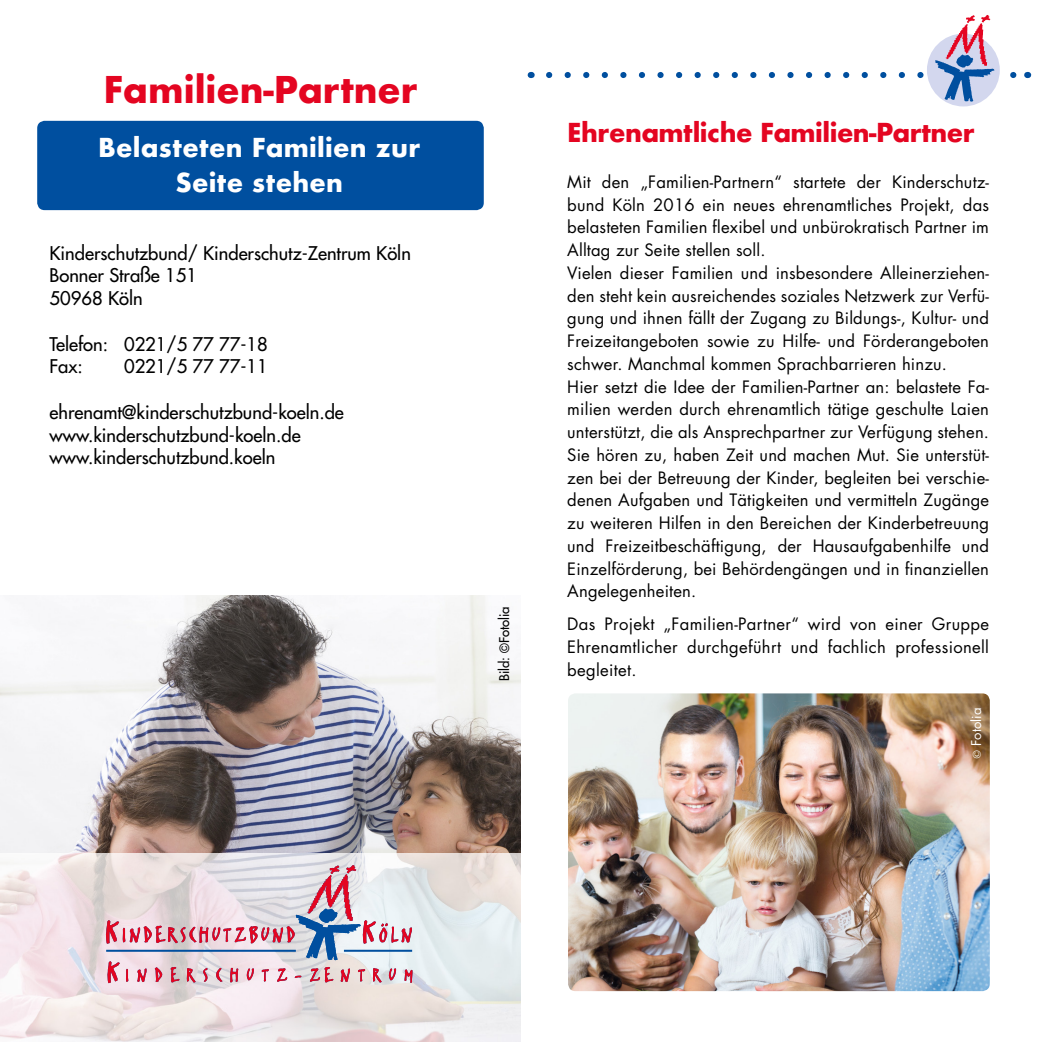
<style>
.page{position:relative;width:1042px;height:1042px;background:#fff}
.page>*{position:absolute;margin:0;border:0;box-sizing:border-box;transform-origin:0 0}
.t1{font:700 35.88px "Futura";color:#e40521}
.t2{font:700 25.38px/35px "Futura";letter-spacing:.01em;color:#fff;text-align:center}
.t3{font:700 25.38px "Futura";letter-spacing:-.02em;color:#e40521}
.t4{font:18.38px/22.8px "Futura";color:#000}
.t5{font:16.62px/22.8px "Futura";letter-spacing:.01em;color:#000}
.t6{font:13.12px "Futura";color:#000}
.t7{font:13.12px "Futura Std";color:#fff}
.s1{font-family:"Arial"}
.s2{font-family:"Minion Pro"}
</style>
<div class="page">
<div style="left:37px;top:121px;width:447px;height:89px;background:#004f9f;border-radius:7px"></div>
<img style="left:0;top:595px;width:521px;height:447px">
<svg style="left:106px;top:865px;width:307px;height:118px"></svg>
<img style="left:568px;top:693px;width:422px;height:298px">
<svg style="left:549px;top:15px;width:468px;height:87px"></svg>
<h1 class="t1" style="left:104px;top:64px;width:315px">Familien-Partner</h1>
<h2 class="t2" style="left:98px;top:130px;width:323px">Belasteten Familien zur<br>Seite stehen</h2>
<p class="t4" style="left:50px;top:241px;width:363px">Kinderschutzbund/ Kinderschutz-Zentrum Köln<br>Bonner Straße 151<br>50968 Köln</p>
<p class="t4" style="left:50px;top:332px;width:220px">Telefon: 0221/5 77 77-18<br>Fax:</p>
<p class="t4" style="left:124px;top:355px;width:145px">0221/5 77 77-11</p>
<p class="t4" style="left:50px;top:401px;width:296px">ehrenamt@kinderschutzbund-koeln.de www.kinderschutzbund-koeln.de www.kinderschutzbund.koeln</p>
<p class="t6" style="left:496px;top:681px;width:76px;rotate:-90deg">Bild: <span class="s1">©</span>Fotolia</p>
<h2 class="t3" style="left:567px;top:114px;width:409px">Ehrenamtliche Familien-Partner</h2>
<p class="t5" style="left:567px;top:171px;width:423px">Mit den „Familien-Partnern“ startete der Kinderschutz&shy;bund Köln 2016 ein neues ehrenamtliches Projekt, das belasteten Familien flexibel und unbürokratisch Partner im Alltag zur Seite stellen soll.<br>Vielen dieser Familien und insbesondere Alleinerziehen&shy;den steht kein ausreichendes soziales Netzwerk zur Verfü&shy;gung und ihnen fällt der Zugang zu Bildungs-, Kultur- und Freizeitangeboten sowie zu Hilfe- und Förderangeboten schwer. Manchmal kommen Sprachbarrieren hinzu.<br>Hier setzt die Idee der Familien-Partner an: belastete Fa&shy;milien werden durch ehrenamtlich tätige geschulte Laien unterstützt, die als Ansprechpartner zur Verfügung stehen.<br>Sie hören zu, haben Zeit und machen Mut. Sie unterstüt&shy;zen bei der Betreuung der Kinder, begleiten bei verschie&shy;denen Aufgaben und Tätigkeiten und vermitteln Zugänge zu weiteren Hilfen in den Bereichen der Kinderbetreuung und Freizeitbeschäftigung, der Hausaufgabenhilfe und Einzelförderung, bei Behördengängen und in finanziellen Angelegenheiten.</p>
<p class="t5" style="left:567px;top:613px;width:423px;text-align:justify">Das Projekt „Familien-Partner“ wird von einer Gruppe Ehrenamtlicher durchgeführt und fachlich professionell begleitet.</p>
<p class="t7" style="left:968px;top:759px;width:53px;rotate:-90deg"><span class="s2">©</span> Fotolia</p>
</div>
